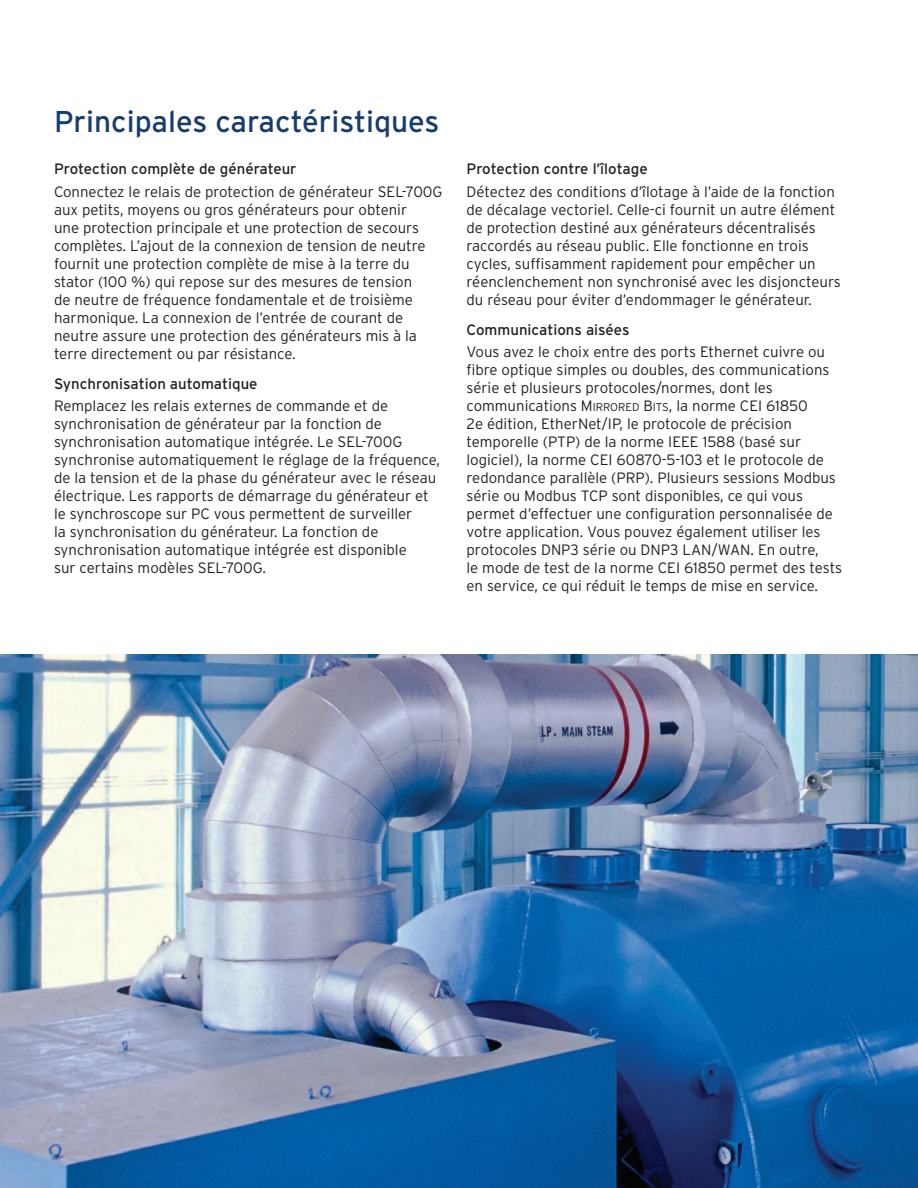
<style>
.page{position:relative;width:918px;height:1188px;background:#fff}
.page>*{position:absolute;margin:0;border:0;box-sizing:border-box;transform-origin:0 0}
.t1{font:30px "Interstate Poly";color:#163d6f}
.t2{font:300 15px/18px "Interstate Poly";color:#231f20}
.t3{font:15px "Interstate Poly";color:#231f20}
.s1{font-style:inherit}
.s2{font-size:11.25px}
</style>
<div class="page">
<img style="left:0;top:654px;width:918px;height:534px">
<h1 class="t1" style="left:54px;top:100px;width:387px">Principales caractéristiques</h1>
<p class="t3" style="left:54px;top:158px;width:244px">Protection complète de générateur</p>
<p class="t2" style="left:54px;top:181px;width:390px">Connectez le relais de protection de générateur SEL-700G aux petits, moyens ou gros générateurs pour obtenir<br>une protection principale et une protection de secours complètes. L’ajout de la connexion de tension de neutre fournit une protection complète de mise à la terre du stator (100 %) qui repose sur des mesures de tension<br>de neutre de fréquence fondamentale et de troisième harmonique. La connexion de l’entrée de courant de neutre assure une protection des générateurs mis à la terre directement ou par résistance.</p>
<p class="t3" style="left:54px;top:373px;width:205px">Synchronisation automatique</p>
<p class="t2" style="left:54px;top:396px;width:388px">Remplacez les relais externes de commande et de synchronisation de générateur par la fonction de synchronisation automatique intégrée. Le SEL-700G synchronise automatiquement le réglage de la fréquence, de la tension et de la phase du générateur avec le réseau électrique. Les rapports de démarrage du générateur et le synchroscope sur PC vous permettent de surveiller<br>la synchronisation du générateur. La fonction de synchronisation automatique intégrée est disponible<br>sur certains modèles SEL-700G.</p>
<p class="t3" style="left:467px;top:158px;width:183px">Protection contre l’îlotage</p>
<p class="t2" style="left:467px;top:181px;width:376px">Détectez des conditions d’îlotage à l’aide de la fonction de décalage vectoriel. Celle-ci fournit un autre élément de protection destiné aux générateurs décentralisés raccordés au réseau public. Elle fonctionne en trois cycles, suffisamment rapidement pour empêcher un réenclenchement non synchronisé avec les disjoncteurs du réseau pour éviter d’endommager le générateur.</p>
<p class="t3" style="left:467px;top:319px;width:164px">Communications aisées</p>
<p class="t2" style="left:467px;top:342px;width:377px">Vous avez le choix entre des ports Ethernet cuivre ou fibre optique simples ou doubles, des communications série et plusieurs protocoles/normes, dont les communications <span class="s1">M</span><span class="s2">IRRORED</span> <span class="s1">B</span><span class="s2">ITS</span>, la norme CEI 61850<br>2e édition, EtherNet/IP, le protocole de précision temporelle (PTP) de la norme IEEE 1588 (basé sur logiciel), la norme CEI 60870-5-103 et le protocole de redondance parallèle (PRP). Plusieurs sessions Modbus série ou Modbus TCP sont disponibles, ce qui vous permet d’effectuer une configuration personnalisée de votre application. Vous pouvez également utiliser les protocoles DNP3 série ou DNP3 LAN/WAN. En outre,<br>le mode de test de la norme CEI 61850 permet des tests en service, ce qui réduit le temps de mise en service.</p>
</div>
